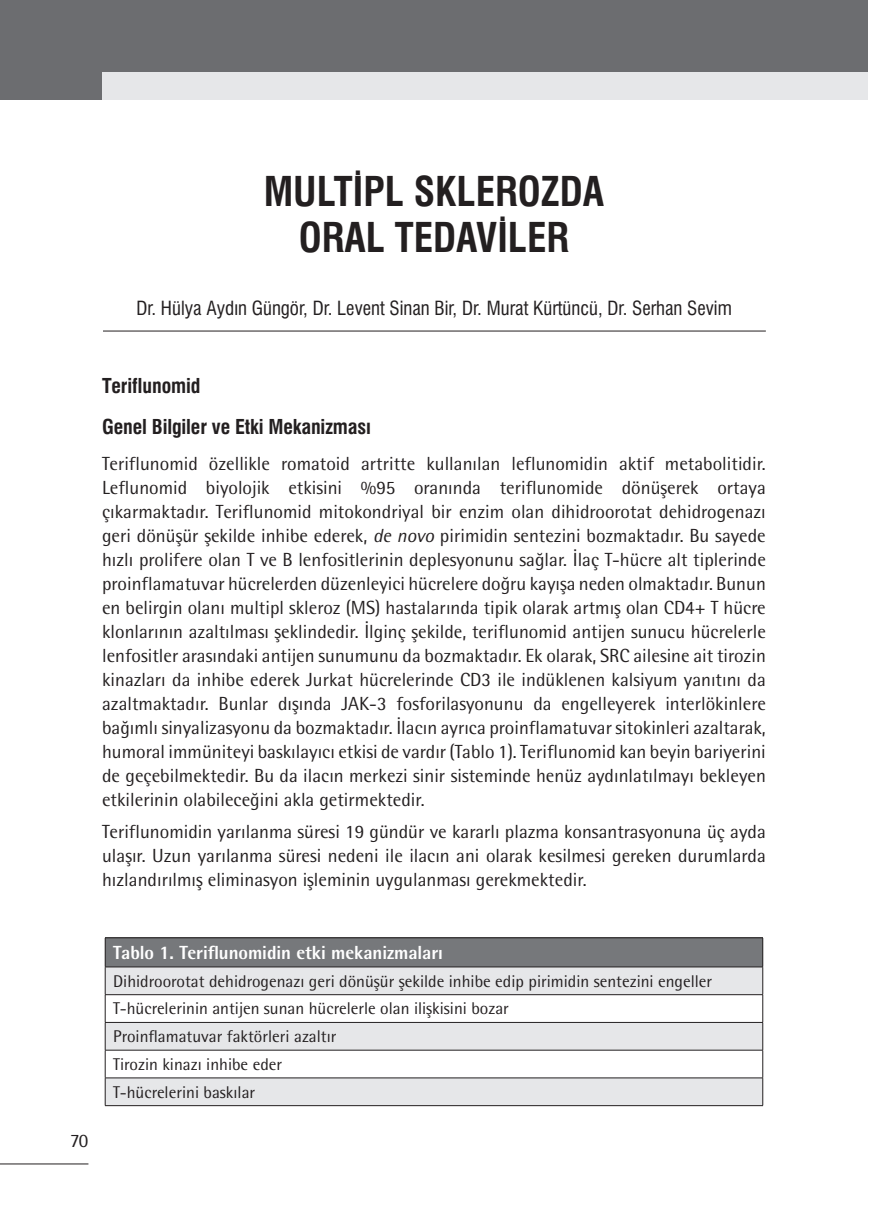
<style>
.page{position:relative;width:885px;height:1225px;background:#fff}
.page>*{position:absolute;margin:0;border:0;box-sizing:border-box;transform-origin:0 0}
.t1{font:40px/46px "Swiss Condensed Bold Tr";color:#231f20;text-align:center}
.t2{font:20px/41px "Swiss Condensed Bold Tr";letter-spacing:-.005em;color:#231f20}
.t3{font:19px/24px "Rotis Semi Sans Std";color:#231f20;text-align:justify}
.t4{font:19px "Swiss Condensed Tr";color:#231f20}
.t5{font:800 19px "Rotis Semi Sans Std";letter-spacing:-.005em;color:#fff}
.t6{font:17px/27.8px "Rotis Semi Sans Std";color:#231f20}
.s1{font-style:italic}
</style>
<div class="page">
<hr style="left:0;top:1163px;width:88px;height:1px;background:#231f20">
<div style="left:0;top:0;width:867px;height:100px;background:#6c6d70"></div>
<div style="left:102px;top:72px;width:765px;height:28px;background:#e6e7e9"></div>
<hr style="left:103px;top:331px;width:662px;height:1px;background:#231f20">
<div style="left:105px;top:938px;width:657px;height:29px;background:#76787b"></div>
<svg style="left:106px;top:967px;width:656px;height:138px;fill:#e6e7e9"></svg>
<hr style="left:105px;top:937px;width:658px;height:1px;background:#231f20">
<hr style="left:105px;top:966px;width:658px;height:1px;background:#231f20">
<hr style="left:105px;top:994px;width:658px;height:1px;background:#231f20">
<hr style="left:105px;top:1022px;width:658px;height:1px;background:#231f20">
<hr style="left:105px;top:1049px;width:658px;height:1px;background:#231f20">
<hr style="left:105px;top:1077px;width:658px;height:1px;background:#231f20">
<svg style="left:105px;top:938px;width:1px;height:167px"></svg>
<svg style="left:762px;top:938px;width:1px;height:167px"></svg>
<hr style="left:105px;top:1105px;width:658px;height:1px;background:#231f20">
<h1 class="t1" style="left:263px;top:169px;width:342px">MULTİPL SKLEROZDA<br>ORAL TEDAVİLER</h1>
<p class="t4" style="left:136px;top:296px;width:597px">Dr. Hülya Aydın Güngör, Dr. Levent Sinan Bir, Dr. Murat Kürtüncü, Dr. Serhan Sevim</p>
<p class="t2" style="left:102px;top:365px;width:270px">Teriflunomid<br>Genel Bilgiler ve Etki Mekanizması</p>
<p class="t3" style="left:102px;top:451px;width:665px">Teriflunomid özellikle romatoid artritte kullanılan leflunomidin aktif metabolitidir.<br>Leflunomid biyolojik etkisini %95 oranında teriflunomide dönüşerek ortaya çıkarmaktadır. Teriflunomid mitokondriyal bir enzim olan dihidroorotat dehidrogenazı geri dönüşür şekilde inhibe ederek, <span class="s1">de novo</span> pirimidin sentezini bozmaktadır. Bu sayede hızlı prolifere olan T ve B lenfositlerinin deplesyonunu sağlar. İlaç T-hücre alt tiplerinde proinflamatuvar hücrelerden düzenleyici hücrelere doğru kayışa neden olmaktadır. Bunun en belirgin olanı multipl skleroz (MS) hastalarında tipik olarak artmış olan CD4+ T hücre klonlarının azaltılması şeklindedir. İlginç şekilde, teriflunomid antijen sunucu hücrelerle lenfositler arasındaki antijen sunumunu da bozmaktadır. Ek olarak, SRC ailesine ait tirozin kinazları da inhibe ederek Jurkat hücrelerinde CD3 ile indüklenen kalsiyum yanıtını da azaltmaktadır. Bunlar dışında JAK-3 fosforilasyonunu da engelleyerek interlökinlere bağımlı sinyalizasyonu da bozmaktadır. İlacın ayrıca proinflamatuvar sitokinleri azaltarak, humoral immüniteyi baskılayıcı etkisi de vardır (Tablo 1). Teriflunomid kan beyin bariyerini de geçebilmektedir. Bu da ilacın merkezi sinir sisteminde henüz aydınlatılmayı bekleyen etkilerinin olabileceğini akla getirmektedir.</p>
<p class="t3" style="left:102px;top:819px;width:665px">Teriflunomidin yarılanma süresi 19 gündür ve kararlı plazma konsantrasyonuna üç ayda ulaşır. Uzun yarılanma süresi nedeni ile ilacın ani olarak kesilmesi gereken durumlarda hızlandırılmış eliminasyon işleminin uygulanması gerekmektedir.</p>
<p class="t3" style="left:70px;top:1128px;width:20px">70</p>
<p class="t5" style="left:113px;top:940px;width:331px">Tablo 1. Teriflunomidin etki mekanizmaları</p>
<p class="t6" style="left:113px;top:967px;width:600px">Dihidroorotat dehidrogenazı geri dönüşür şekilde inhibe edip pirimidin sentezini engeller T-hücrelerinin antijen sunan hücrelerle olan ilişkisini bozar<br>Proinflamatuvar faktörleri azaltır<br>Tirozin kinazı inhibe eder<br>T-hücrelerini baskılar</p>
</div>
